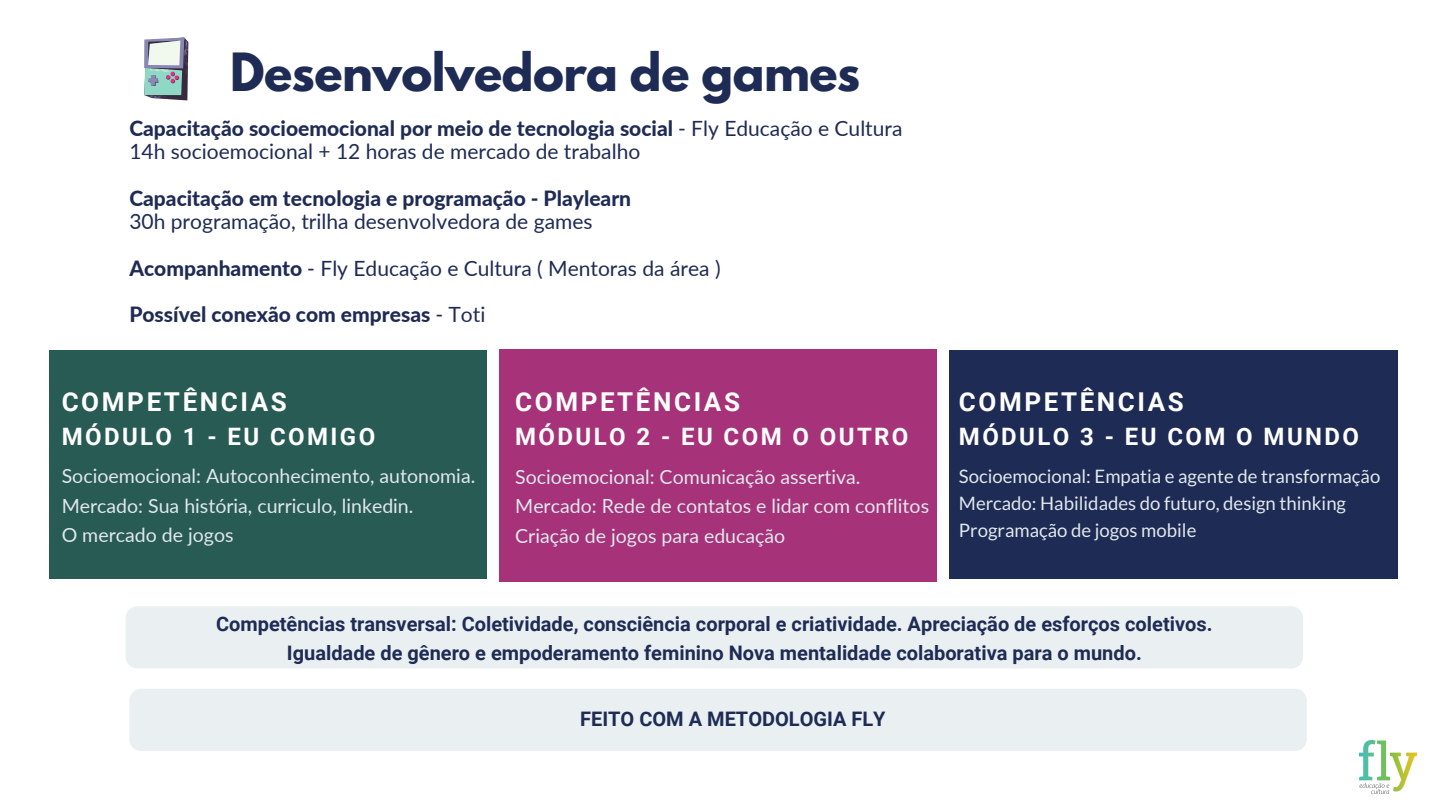
<style>
.page{position:relative;width:1440px;height:810px;background:#fff}
.page>*{position:absolute;margin:0;border:0;box-sizing:border-box;transform-origin:0 0}
.t1{font:700 46.7px "League Spartan";letter-spacing:-.01em;color:#1e2b54}
.t2{font:700 26px "Roboto";letter-spacing:.1em;color:#fff}
.t3{font:700 24px "Roboto";letter-spacing:.1em;color:#fff}
.t4{font:800 21px "Lato";color:#1e2b54}
.t5{font:21px "Lato";color:#1e2b54}
.t6{font:700 20px "Roboto";color:#1e2b54}
.t7{font:19.5px "Lato";color:#e1e8ed}
.t8{font:18.6px "Lato";color:#e1e8ed}
.s1{font-weight:400}
.s2{font-weight:800}
</style>
<div class="page">
<div style="left:126px;top:606px;width:1177px;height:63px;background:#eaeff2;border-radius:12px"></div>
<div style="left:129px;top:689px;width:1178px;height:62px;background:#eaeff2;border-radius:12px"></div>
<img style="left:1359px;top:741px;width:58px;height:53px">
<div style="left:49px;top:350px;width:438px;height:228px;background:#285b53"></div>
<div style="left:499px;top:350px;width:438px;height:232px;background:#a63279"></div>
<div style="left:949px;top:350px;width:448px;height:228px;background:#1e2b54"></div>
<svg style="left:144px;top:37px;width:44px;height:63px;background:#9eafb5"></svg>
<p class="t1" style="left:230px;top:49px;width:632px">Desenvolvedora de games</p>
<p class="t4" style="left:129px;top:115px;width:775px">Capacitação socioemocional por meio de tecnologia social <span class="s1">- Fly Educação e Cultura</span></p>
<p class="t5" style="left:129px;top:139px;width:512px">14h socioemocional + 12 horas de mercado de trabalho</p>
<p class="t4" style="left:129px;top:185px;width:503px">Capacitação em tecnologia e programação - Playlearn</p>
<p class="t5" style="left:129px;top:208px;width:465px">30h programação, trilha desenvolvedora de games</p>
<p class="t5" style="left:129px;top:255px;width:593px"><span class="s2">Acompanhamento</span> - Fly Educação e Cultura ( Mentoras da área )</p>
<p class="t4" style="left:129px;top:301px;width:358px">Possível conexão com empresas <span class="s1">- Toti</span></p>
<p class="t2" style="left:62px;top:387px;width:227px">COMPETÊNCIAS</p>
<p class="t3" style="left:62px;top:423px;width:315px">MÓDULO 1 - EU COMIGO</p>
<p class="t7" style="left:62px;top:464px;width:415px">Socioemocional: Autoconhecimento, autonomia.</p>
<p class="t7" style="left:62px;top:493px;width:353px">Mercado: Sua história, curriculo, linkedin.</p>
<p class="t7" style="left:62px;top:523px;width:173px">O mercado de jogos</p>
<p class="t2" style="left:515px;top:387px;width:226px">COMPETÊNCIAS</p>
<p class="t3" style="left:515px;top:423px;width:395px">MÓDULO 2 - EU COM O OUTRO</p>
<p class="t7" style="left:515px;top:465px;width:347px">Socioemocional: Comunicação assertiva.</p>
<p class="t7" style="left:515px;top:494px;width:415px">Mercado: Rede de contatos e lidar com conflitos</p>
<p class="t7" style="left:515px;top:523px;width:272px">Criação de jogos para educação</p>
<p class="t2" style="left:959px;top:387px;width:226px">COMPETÊNCIAS</p>
<p class="t3" style="left:959px;top:423px;width:402px">MÓDULO 3 - EU COM O MUNDO</p>
<p class="t8" style="left:959px;top:465px;width:423px">Socioemocional: Empatia e agente de transformação</p>
<p class="t8" style="left:959px;top:492px;width:389px">Mercado: Habilidades do futuro, design thinking</p>
<p class="t8" style="left:959px;top:519px;width:239px">Programação de jogos mobile</p>
<p class="t6" style="left:216px;top:612px;width:998px">Competências transversal: Coletividade, consciência corporal e criatividade. Apreciação de esforços coletivos.</p>
<p class="t6" style="left:287px;top:641px;width:856px">Igualdade de gênero e empoderamento feminino Nova mentalidade colaborativa para o mundo.</p>
<p class="t6" style="left:580px;top:708px;width:307px">FEITO COM A METODOLOGIA FLY</p>
</div>
